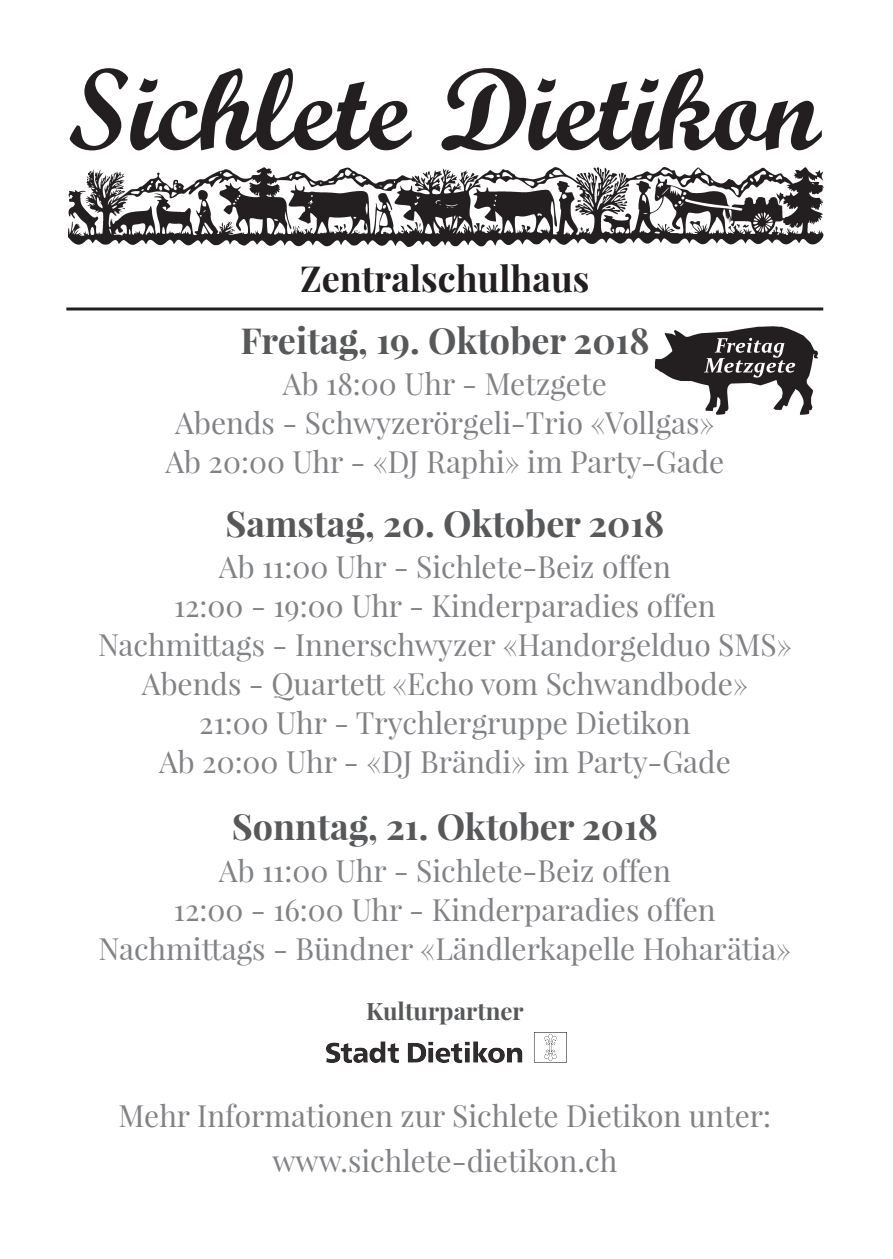
<style>
.page{position:relative;width:893px;height:1259px;background:#fff}
.page>*{position:absolute;margin:0;border:0;box-sizing:border-box;transform-origin:0 0}
.t1{font:116.1px "Script MT Bold";color:#231f20}
.t2{font:700 36px "Playfair Display";color:#57585a}
.t3{font:700 36px "Playfair Display";color:#231f20}
.t4{font:30px/39px "Playfair Display";color:#808285;text-align:center}
.t5{font:700 24px "Playfair Display";color:#57585a}
</style>
<div class="page">
<img style="left:649px;top:310px;width:174px;height:105px">
<hr style="left:66px;top:307px;width:757px;height:3px;background:#231f20">
<img style="left:326px;top:1032px;width:240px;height:30px">
<img style="left:68px;top:168px;width:755px;height:78px">
<h1 class="t1" style="left:68px;top:38px;width:754px">Sichlete Dietikon</h1>
<p class="t3" style="left:300px;top:253px;width:291px">Zentralschulhaus</p>
<p class="t2" style="left:240px;top:315px;width:411px">Freitag, 19. Oktober 2018</p>
<p class="t4" style="left:165px;top:363px;width:561px">Ab 18:00 Uhr - Metzgete<br>Abends - Schwyzerörgeli-Trio «Vollgas»<br>Ab 20:00 Uhr - «DJ Raphi» im Party-Gade</p>
<p class="t2" style="left:225px;top:498px;width:441px">Samstag, 20. Oktober 2018</p>
<p class="t4" style="left:98px;top:545px;width:695px">Ab 11:00 Uhr - Sichlete-Beiz offen<br>12:00 - 19:00 Uhr - Kinderparadies offen Nachmittags - Innerschwyzer «Handorgelduo SMS» Abends - Quartett «Echo vom Schwandbode»<br>21:00 Uhr - Trychlergruppe Dietikon<br>Ab 20:00 Uhr - «DJ Brändi» im Party-Gade</p>
<p class="t2" style="left:232px;top:801px;width:428px">Sonntag, 21. Oktober 2018</p>
<p class="t4" style="left:99px;top:850px;width:694px">Ab 11:00 Uhr - Sichlete-Beiz offen<br>12:00 - 16:00 Uhr - Kinderparadies offen<br>Nachmittags - Bündner «Ländlerkapelle Hoharätia»</p>
<p class="t5" style="left:366px;top:993px;width:159px">Kulturpartner</p>
<p class="t4" style="left:119px;top:1092px;width:654px;line-height:45px">Mehr Informationen zur Sichlete Dietikon unter: www.sichlete-dietikon.ch</p>
</div>
